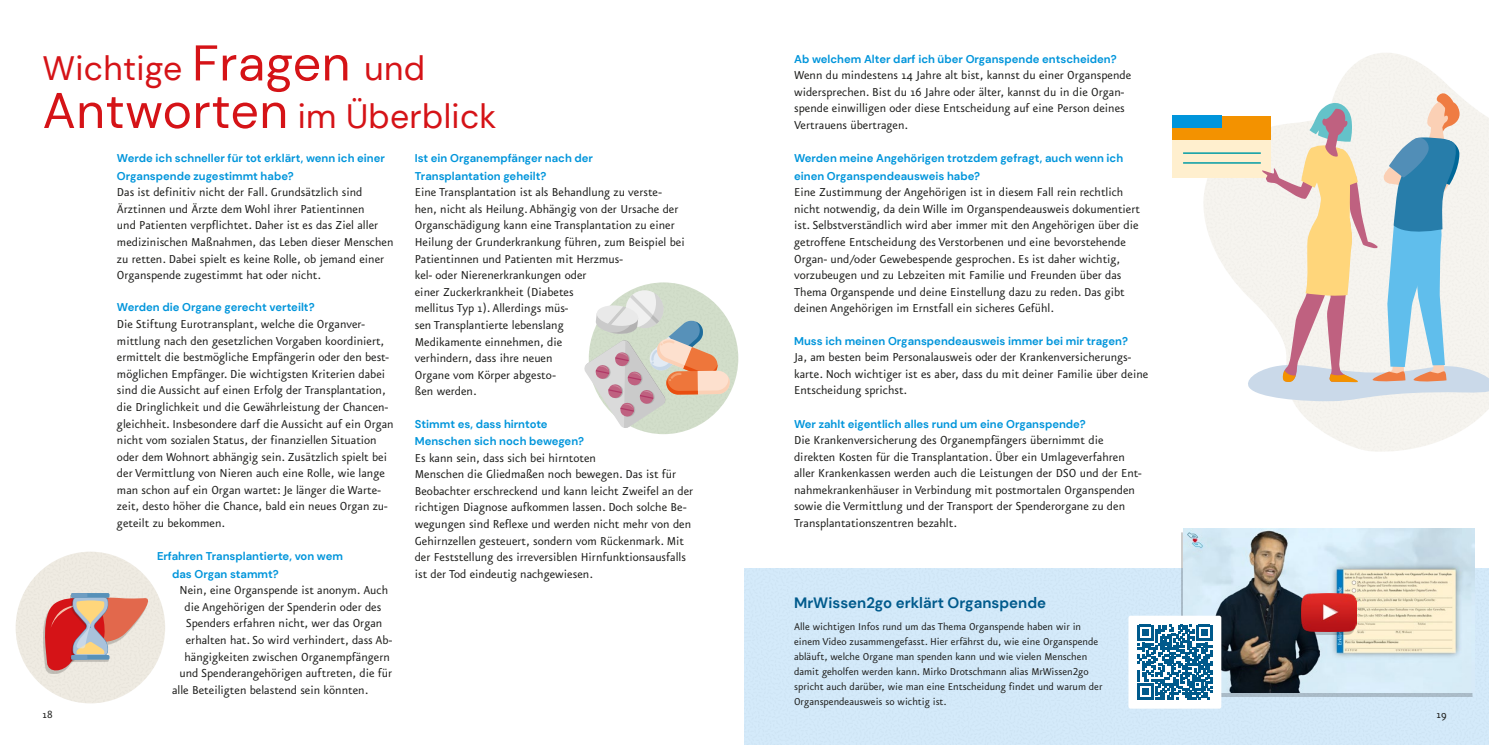
<style>
.page{position:relative;width:1489px;height:745px;background:#fff}
.page>*{position:absolute;margin:0;border:0;box-sizing:border-box;transform-origin:0 0}
.Headline_1_Neu{font:33.75px/47.5px "DM Sans";letter-spacing:.01em;color:#d51317}
.Subhead_12_bold_4{font:700 15px "DM Sans";color:#005a8c}
.Head_Versal_medium{font:13.75px/16.5px "Eureka Sans";color:#1d1d1b}
.Copy_neu{font:13.75px/16.5px "Eureka Sans";color:#1d1d1b}
.t1{font:12.5px "Eureka Sans";color:#1d1d1b}
.BU_Erklärtext{font:11.88px/15px "Eureka Sans";color:#1d1d1b}
.Head_Versal_medium-2{font:700 11.25px/17.5px "DM Sans";color:#0095db}
.Subhead_türkis{font:700 11.25px "DM Sans";color:#0095db}
.s1{font-size:50px}
.s2{font-family:"Eureka Sans Offc"}
</style>
<div class="page">
<img style="left:1179px;top:53px;width:309px;height:399px">
<div style="left:1180px;top:532px;width:292px;height:164px;background:#1d1d1b;opacity:.22"></div>
<img style="left:1183px;top:528px;width:291px;height:164px">
<img style="left:628px;top:282px;width:110px;height:152px">
<img style="left:16px;top:551px;width:149px;height:152px">
<div style="left:625px;top:290px;width:38px;height:38px;background:#f0f0f0;border-radius:50%"></div>
<svg style="left:584px;top:292px;width:145px;height:136px"></svg>
<div style="left:1172px;top:116px;width:99px;height:27px;background:#f39200"></div>
<div style="left:1172px;top:140px;width:99px;height:38px;background:#ffefce"></div>
<div style="left:1172px;top:116px;width:49px;height:12px;background:#0095db"></div>
<hr style="left:1182px;top:152px;width:78px;height:2px;background:#009ba4">
<hr style="left:1182px;top:162px;width:78px;height:1px;background:#009ba4">
<svg style="left:1244px;top:91px;width:244px;height:310px"></svg>
<div style="left:1299px;top:596px;width:55px;height:38px;background:#1d1d1b;opacity:.22"></div>
<img style="left:1301px;top:593px;width:55px;height:38px">
<div style="left:1128px;top:615px;width:93px;height:93px;background:#fff;border-radius:2px"></div>
<svg style="left:1137px;top:624px;width:75px;height:75px"></svg>
<svg style="left:40px;top:592px;width:117px;height:81px;background:#d99e94"></svg>
<p class="Headline_1_Neu" style="left:43px;top:45px;width:455px">Wichtige <span class="s1">Fragen</span> und<br><span class="s1">Antworten</span> im Überblick</p>
<p class="Head_Versal_medium-2" style="left:117px;top:149px;width:269px">Werde ich schneller für tot erklärt, wenn ich einer<br>Organspende zugestimmt habe?</p>
<p class="Head_Versal_medium" style="left:117px;top:184px;width:278px">Das ist definitiv nicht der Fall. Grundsätzlich sind Ärztinnen und Ärzte dem Wohl ihrer Patientinnen<br>und Patienten verpflichtet. Daher ist es das Ziel aller medizinischen Maßnahmen, das Leben dieser Menschen zu retten. Dabei spielt es keine Rolle, ob jemand einer Organspende zugestimmt hat oder nicht.</p>
<p class="Head_Versal_medium-2" style="left:117px;top:298px;width:199px">Werden die Organe gerecht verteilt?</p>
<p class="Copy_neu" style="left:117px;top:316px;width:278px">Die Stiftung Eurotransplant, welche die Organver&shy;mittlung nach den gesetzlichen Vorgaben koordiniert, ermittelt die bestmögliche Empfängerin oder den best&shy;möglichen Empfänger. Die wichtigsten Kriterien dabei sind die Aussicht auf einen Erfolg der Transplantation, die Dringlichkeit und die Gewährleistung der Chancen&shy;gleichheit. Insbesondere darf die Aussicht auf ein Organ nicht vom sozialen Status, der finanziellen Situation oder dem Wohnort abhängig sein. Zusätzlich spielt bei der Vermittlung von Nieren auch eine Rolle, wie lange man schon auf ein Organ wartet: Je länger die Warte&shy;zeit, desto höher die Chance, bald ein neues Organ zu&shy;geteilt zu bekommen.</p>
<p class="Head_Versal_medium-2" style="left:172px;top:547px;width:172px;text-indent:-15px">Erfahren Transplantierte, von wem das Organ stammt?</p>
<p class="Head_Versal_medium" style="left:179px;top:582px;width:210px">Nein, eine Organspende ist anonym. Auch</p>
<p class="Head_Versal_medium" style="left:184px;top:599px;width:198px">die Angehörigen der Spenderin oder des</p>
<p class="Head_Versal_medium" style="left:186px;top:615px;width:198px">Spenders erfahren nicht, wer das Organ</p>
<p class="Head_Versal_medium" style="left:186px;top:632px;width:208px">erhalten hat. So wird verhindert, dass Ab-</p>
<p class="Head_Versal_medium" style="left:184px;top:648px;width:207px">hängigkeiten zwischen Organempfängern</p>
<p class="Head_Versal_medium" style="left:179px;top:665px;width:214px">und Spenderangehörigen auftreten, die für</p>
<p class="Head_Versal_medium" style="left:172px;top:681px;width:198px">alle Beteiligten belastend sein könnten.</p>
<p class="Head_Versal_medium-2" style="left:415px;top:149px;width:180px">Ist ein Organempfänger nach der<br>Transplantation geheilt?</p>
<p class="Head_Versal_medium" style="left:415px;top:184px;width:271px">Eine Transplantation ist als Behandlung zu verste&shy;hen, nicht als Heilung. Abhängig von der Ursache der Organschädigung kann eine Transplantation zu einer Heilung der Grunderkrankung führen, zum Beispiel bei Patientinnen und Patienten mit Herzmus-<br>kel- oder Nierenerkrankungen oder<br>einer Zuckerkrankheit (Diabetes<br>mellitus Typ 1). Allerdings müs-<br>sen Transplantierte lebenslang<br>Medikamente einnehmen, die<br>verhindern, dass ihre neuen<br>Organe vom Körper abgesto-<br>ßen werden.</p>
<p class="Head_Versal_medium-2" style="left:415px;top:414px;width:171px">Stimmt es, dass hirntote<br>Menschen sich noch bewegen?</p>
<p class="Head_Versal_medium" style="left:415px;top:449px;width:280px">Es kann sein, dass sich bei hirntoten<br>Menschen die Gliedmaßen noch bewegen. Das ist für Beobachter erschreckend und kann leicht Zweifel an der richtigen Diagnose aufkommen lassen. Doch solche Be&shy;wegungen sind Reflexe und werden nicht mehr von den Gehirnzellen gesteuert, sondern vom Rückenmark. Mit der Feststellung des irreversiblen Hirnfunktionsausfalls ist der Tod eindeutig nachgewiesen.</p>
<p class="Head_Versal_medium-2" style="left:794px;top:50px;width:324px">Ab welchem Alter darf ich über Organspende entscheiden?</p>
<p class="Copy_neu" style="left:794px;top:68px;width:338px">Wenn du mindestens 14 Jahre alt bist, kannst du einer Organspende widersprechen. Bist du 16 Jahre oder älter, kannst du in die Organ&shy;spende einwilligen oder diese Entscheidung auf eine Person deines Vertrauens übertragen.</p>
<p class="Head_Versal_medium-2" style="left:794px;top:149px;width:330px">Werden meine Angehörigen trotzdem gefragt, auch wenn ich einen Organspendeausweis habe?</p>
<p class="Head_Versal_medium" style="left:794px;top:184px;width:347px">Eine Zustimmung der Angehörigen ist in diesem Fall rein rechtlich nicht notwendig, da dein Wille im Organspendeausweis dokumentiert ist. Selbstverständlich wird aber immer mit den Angehörigen über die getroffene Entscheidung des Verstorbenen und eine bevorstehende Organ- und/oder Gewebespende gesprochen. Es ist daher wichtig, vorzubeugen und zu Lebzeiten mit Familie und Freunden über das Thema Organspende und deine Einstellung dazu zu reden. Das gibt deinen Angehörigen im Ernstfall ein sicheres Gefühl.</p>
<p class="Subhead_türkis" style="left:794px;top:333px;width:335px">Muss ich meinen Organspendeausweis immer bei mir tragen?</p>
<p class="Copy_neu" style="left:794px;top:349px;width:356px">Ja, am besten beim Personalausweis oder der Krankenversicherungs&shy;karte. Noch wichtiger ist es aber, dass du mit deiner Familie über deine<br>Entscheidung sprichst.</p>
<p class="Head_Versal_medium-2" style="left:794px;top:414px;width:293px">Wer zahlt eigentlich alles rund um eine Organspende?</p>
<p class="Copy_neu" style="left:794px;top:432px;width:349px">Die Krankenversicherung des Organempfängers übernimmt die direkten Kosten für die Transplantation. Über ein Umlageverfahren aller Krankenkassen werden auch die Leistungen der DSO und der Ent&shy;nahmekrankenhäuser in Verbindung mit postmortalen Organspenden sowie die Vermittlung und der Transport der Spenderorgane zu den Transplantationszentren bezahlt.</p>
<p class="Subhead_12_bold_4" style="left:794px;top:593px;width:253px">MrWissen2go erklärt Organspende</p>
<p class="BU_Erklärtext" style="left:794px;top:619px;width:310px">Alle wichtigen Infos rund um das Thema Organspende haben wir in einem Video zusammengefasst. Hier erfährst du, wie eine Organspende abläuft, welche Organe man spenden kann und wie vielen Menschen damit geholfen werden kann. Mirko Drotschmann alias MrWissen<span class="s2">2</span>go spricht auch darüber, wie man eine Entscheidung findet und warum der Organspendeausweis so wichtig ist.</p>
<p class="t1" style="left:43px;top:708px;width:12px">18</p>
<p class="t1" style="left:1436px;top:708px;width:12px">19</p>
</div>
